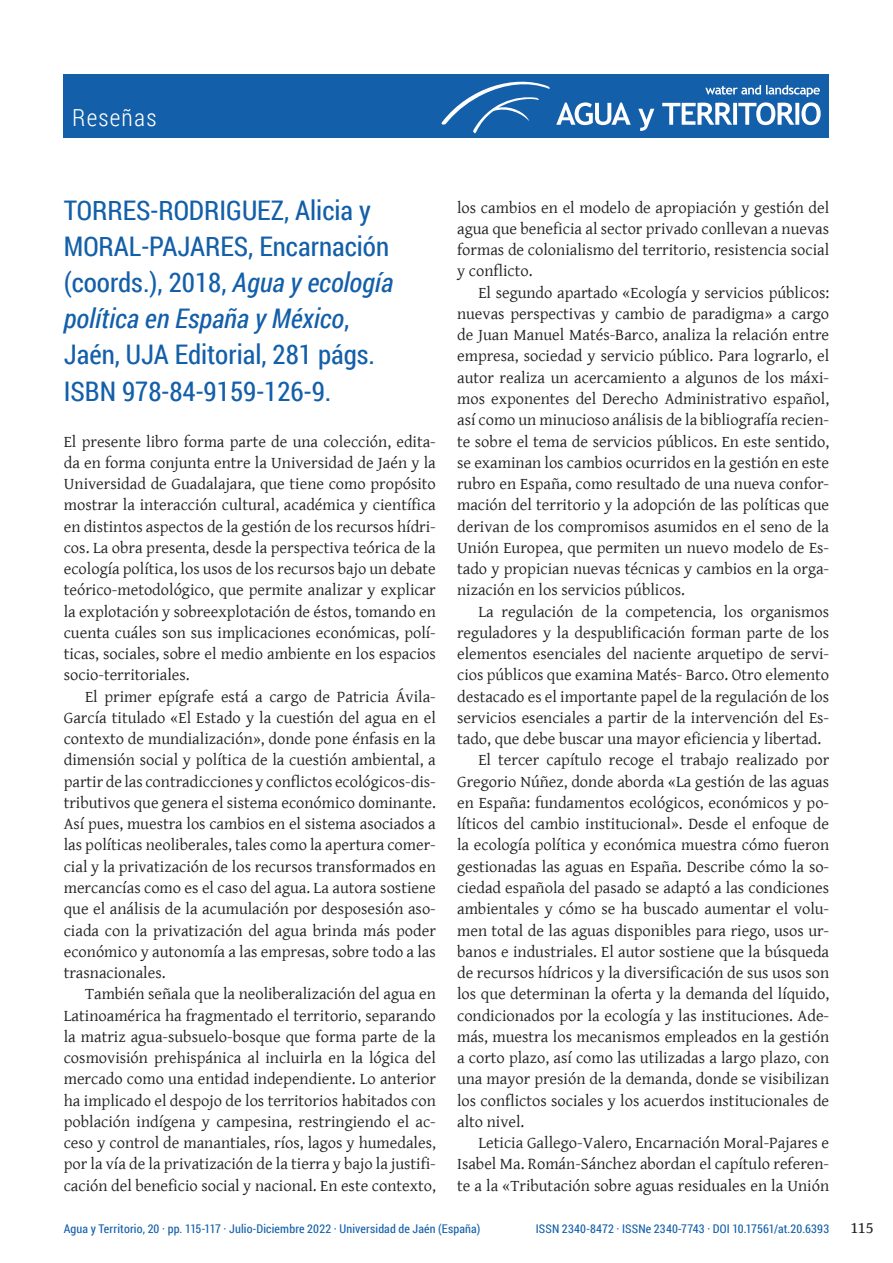
<style>
.page{position:relative;width:893px;height:1263px;background:#fff}
.page>*{position:absolute;margin:0;border:0;box-sizing:border-box;transform-origin:0 0}
.Article_-_Title_ES{font:27px/36px "Roboto Condensed";color:#135fa9}
.t1{font:300 24px "Roboto Condensed";letter-spacing:.05em;color:#fff}
.Article_-_P_-_Ident{font:16.5px/21.3px "Gentium Basic";color:#231f20;text-align:justify}
.Article_-_P_-_No_Ide{font:16.5px/21.3px "Gentium Basic";color:#231f20;text-align:justify}
.t2{font:16.5px "Gentium Book Basic";color:#231f20}
.t3{font:12px "Roboto Condensed";letter-spacing:.015em;color:#135fa9}
.s1{font-style:italic}
</style>
<div class="page">
<div style="left:64px;top:74px;width:765px;height:64px;background:#135fa9"></div>
<svg style="left:441px;top:81px;width:109px;height:52px"></svg>
<svg style="left:556px;top:85px;width:265px;height:46px"></svg>
<h2 class="t1" style="left:72px;top:101px;width:86px">Reseñas</h2>
<p class="Article_-_Title_ES" style="left:64px;top:192px;width:331px">TORRES-RODRIGUEZ, Alicia y<br>MORAL-PAJARES, Encarnación (coords.), 2018, <span class="s1">Agua y ecología política en España y México</span>,<br>Jaén, UJA Editorial, 281 págs.<br>ISBN 978-84-9159-126-9.</p>
<p class="Article_-_P_-_No_Ide" style="left:64px;top:430px;width:374px">El presente libro forma parte de una colección, edita&shy;da en forma conjunta entre la Universidad de Jaén y la Universidad de Guadalajara, que tiene como propósito mostrar la interacción cultural, académica y científica en distintos aspectos de la gestión de los recursos hídri&shy;cos. La obra presenta, desde la perspectiva teórica de la ecología política, los usos de los recursos bajo un debate teórico-metodológico, que permite analizar y explicar la explotación y sobreexplotación de éstos, tomando en cuenta cuáles son sus implicaciones económicas, polí&shy;ticas, sociales, sobre el medio ambiente en los espacios socio-territoriales.</p>
<p class="Article_-_P_-_Ident" style="left:64px;top:685px;width:374px;text-indent:21px">El primer epígrafe está a cargo de Patricia Ávila-García titulado «El Estado y la cuestión del agua en el contexto de mundialización», donde pone énfasis en la dimensión social y política de la cuestión ambiental, a partir de las contradicciones y conflictos ecológicos-dis&shy;tributivos que genera el sistema económico dominante.<br>Así pues, muestra los cambios en el sistema asociados a las políticas neoliberales, tales como la apertura comer&shy;cial y la privatización de los recursos transformados en mercancías como es el caso del agua. La autora sostiene que el análisis de la acumulación por desposesión aso&shy;ciada con la privatización del agua brinda más poder económico y autonomía a las empresas, sobre todo a las trasnacionales.</p>
<p class="Article_-_P_-_Ident" style="left:64px;top:983px;width:374px;text-indent:21px">También señala que la neoliberalización del agua en Latinoamérica ha fragmentado el territorio, separando la matriz agua-subsuelo-bosque que forma parte de la cosmovisión prehispánica al incluirla en la lógica del mercado como una entidad independiente. Lo anterior ha implicado el despojo de los territorios habitados con población indígena y campesina, restringiendo el ac&shy;ceso y control de manantiales, ríos, lagos y humedales, por la vía de la privatización de la tierra y bajo la justifi&shy;cación del beneficio social y nacional. En este contexto,</p>
<p class="Article_-_P_-_Ident" style="left:457px;top:196px;width:374px">los cambios en el modelo de apropiación y gestión del agua que beneficia al sector privado conllevan a nuevas formas de colonialismo del territorio, resistencia social y conflicto.</p>
<p class="Article_-_P_-_Ident" style="left:457px;top:281px;width:374px;text-indent:21px">El segundo apartado «Ecología y servicios públicos: nuevas perspectivas y cambio de paradigma» a cargo de Juan Manuel Matés-Barco, analiza la relación entre empresa, sociedad y servicio público. Para lograrlo, el autor realiza un acercamiento a algunos de los máxi&shy;mos exponentes del Derecho Administrativo español, así como un minucioso análisis de la bibliografía recien&shy;te sobre el tema de servicios públicos. En este sentido, se examinan los cambios ocurridos en la gestión en este rubro en España, como resultado de una nueva confor&shy;mación del territorio y la adopción de las políticas que derivan de los compromisos asumidos en el seno de la Unión Europea, que permiten un nuevo modelo de Es&shy;tado y propician nuevas técnicas y cambios en la orga&shy;nización en los servicios públicos.</p>
<p class="Article_-_P_-_Ident" style="left:457px;top:600px;width:374px;text-indent:21px">La regulación de la competencia, los organismos reguladores y la despublificación forman parte de los elementos esenciales del naciente arquetipo de servi&shy;cios públicos que examina Matés- Barco. Otro elemento destacado es el importante papel de la regulación de los servicios esenciales a partir de la intervención del Es&shy;tado, que debe buscar una mayor eficiencia y libertad.</p>
<p class="Article_-_P_-_Ident" style="left:457px;top:749px;width:374px;text-indent:21px">El tercer capítulo recoge el trabajo realizado por Gregorio Núñez, donde aborda «La gestión de las aguas en España: fundamentos ecológicos, económicos y po&shy;líticos del cambio institucional». Desde el enfoque de la ecología política y económica muestra cómo fueron gestionadas las aguas en España. Describe cómo la so&shy;ciedad española del pasado se adaptó a las condiciones ambientales y cómo se ha buscado aumentar el volu&shy;men total de las aguas disponibles para riego, usos ur&shy;banos e industriales. El autor sostiene que la búsqueda de recursos hídricos y la diversificación de sus usos son los que determinan la oferta y la demanda del líquido, condicionados por la ecología y las instituciones. Ade&shy;más, muestra los mecanismos empleados en la gestión a corto plazo, así como las utilizadas a largo plazo, con una mayor presión de la demanda, donde se visibilizan los conflictos sociales y los acuerdos institucionales de alto nivel.</p>
<p class="Article_-_P_-_Ident" style="left:457px;top:1132px;width:374px;text-indent:21px">Leticia Gallego-Valero, Encarnación Moral-Pajares e Isabel Ma. Román-Sánchez abordan el capítulo referen&shy;te a la «Tributación sobre aguas residuales en la Unión</p>
<p class="t3" style="left:64px;top:1220px;width:418px">Agua y Territorio, 20 · pp. 115-117 · Julio-Diciembre 2022 · Universidad de Jaén (España)</p>
<p class="t3" style="left:536px;top:1220px;width:295px">ISSN 2340-8472 · ISSNe 2340-7743 · DOI 10.17561/at.20.6393</p>
<p class="t2" style="left:850px;top:1215px;width:25px">115</p>
</div>
